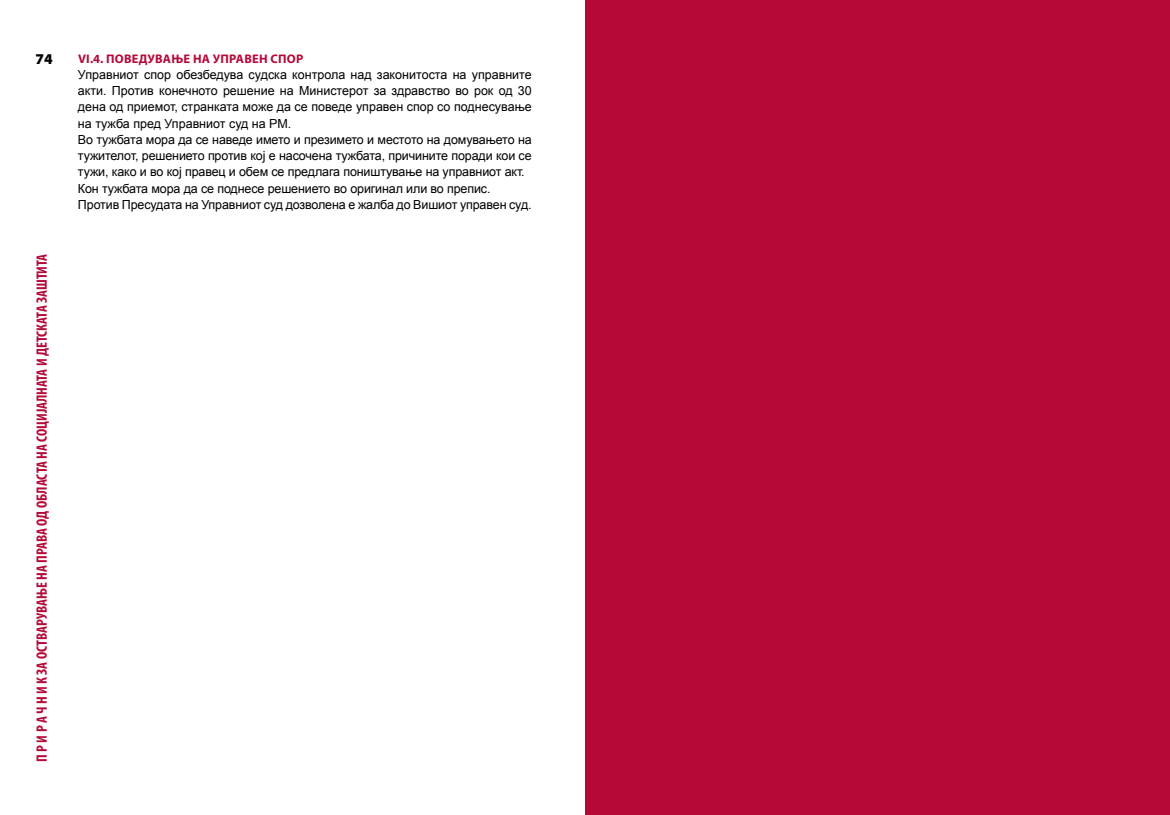
<style>
.page{position:relative;width:1170px;height:815px;background:#fff}
.page>*{position:absolute;margin:0;border:0;box-sizing:border-box;transform-origin:0 0}
.t1{font:700 condensed 15px "Myriad Pro";color:#b50938}
.t2{font:900 15px "Myriad Pro";color:#000}
.t3{font:12.5px/16.2px "Arial";letter-spacing:-.01em;color:#000}
.t4{font:700 12.5px "Myriad Pro";letter-spacing:.085em;color:#b50938}
</style>
<div class="page">
<div style="left:585px;top:0;width:584px;height:815px;background:#b50938"></div>
<p class="t2" style="left:35px;top:49px;width:19px">74</p>
<p class="t4" style="left:78px;top:50px;width:46px">VI.4. Повед</p>
<p class="t4" style="left:148px;top:50px;width:106px">ување на управен</p>
<p class="t4" style="left:270px;top:50px;width:10px">спор</p>
<p class="t3" style="left:78px;top:66px;width:455px">Управниот спор обезбедува судска контрола над законитоста на управните акти. Против конечното решение на Министерот за здравство во рок од 30 дена од приемот, странката можe да се поведе управен спор со поднесување на тужба пред Управниот суд на РМ.<br>Во тужбата мора да се наведе името и презимето и местото на домувањето на тужителот, решението против кој е насочена тужбата, причините поради кои се тужи, како и во кој правец и обем се предлага поништување на управниот акт.<br>Кон тужбата мора да се поднесе решението во оригинал или во препис.<br>Против Пресудата на Управниот суд дозволена е жалба до Вишиот управен суд.</p>
<p class="t1" style="left:32px;top:762px;width:510px;rotate:-90deg">П Р И Р А Ч Н И К ЗА ОСТВАРУВАЊЕ НА ПРАВА ОД ОБЛАСТА НА СОЦИЈАЛНАТА И ДЕТСКАТА ЗАШТИТА</p>
</div>
